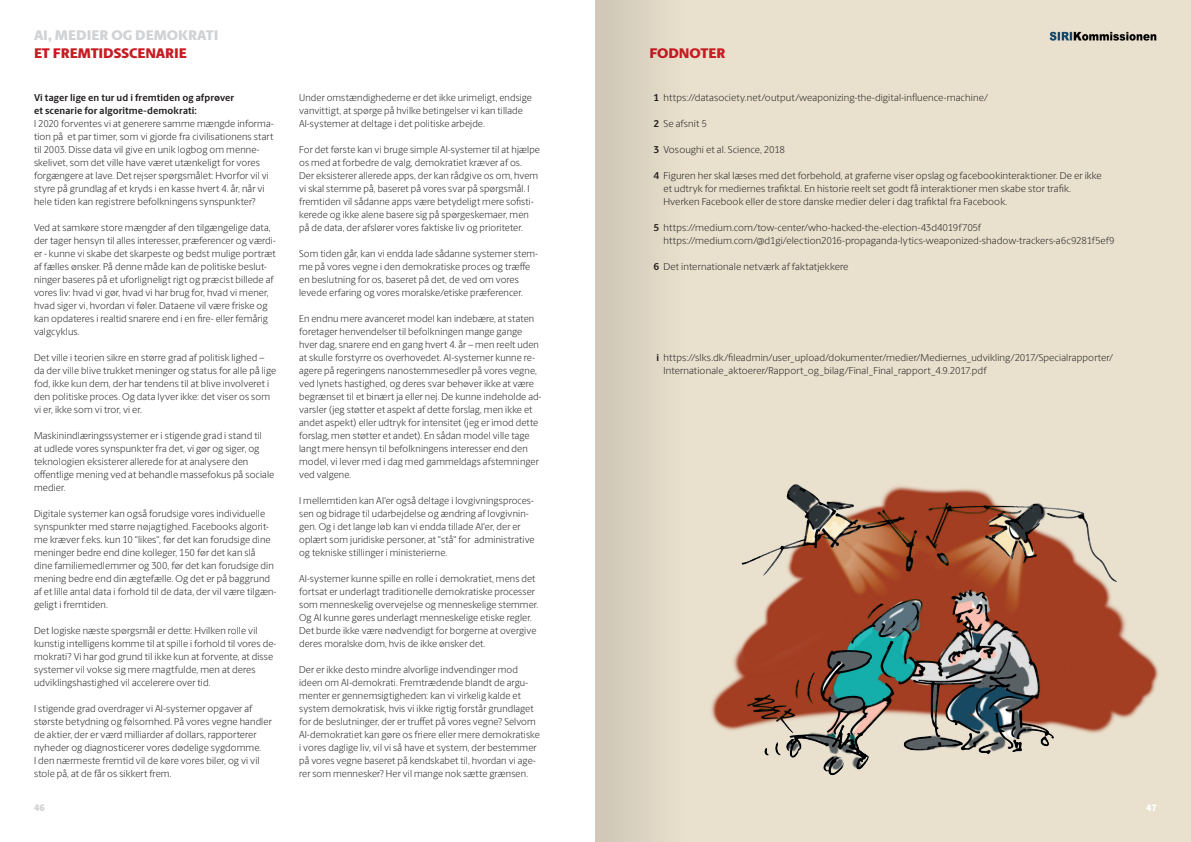
<style>
.page{position:relative;width:1191px;height:842px;background:#fff}
.page>*{position:absolute;margin:0;border:0;box-sizing:border-box;transform-origin:0 0}
.t1{font:800 14px "Berlingske Sans PRO";color:#c61c22}
.t2{font:800 14px "Berlingske Sans PRO";color:#d1d2d4}
.t3{font:300 10px/13px "Berlingske Sans PRO";letter-spacing:.01em;color:#231f20}
.t4{font:700 10px/13px "Berlingske Sans PRO";letter-spacing:.01em;color:#231f20}
.t5{font:900 10px "Source Sans Pro";color:#ced3ce}
.t6{font:900 10px "Source Sans Pro";color:#fff}
.s1{font-weight:700}
</style>
<div class="page">
<div style="left:595px;top:0;width:596px;height:842px;background:#e9e0cd"></div>
<img style="left:1049px;top:31px;width:108px;height:9px">
<img style="left:711px;top:484px;width:448px;height:292px">
<div style="left:595px;top:0;width:101px;height:842px;background:#ddd4c2"></div>
<h1 class="t2" style="left:34px;top:25px;width:186px">AI, MEDIER OG DEMOKRATI</h1>
<h1 class="t1" style="left:34px;top:43px;width:154px">ET FREMTIDSSCENARIE</h1>
<h1 class="t1" style="left:649px;top:43px;width:78px">FODNOTER</h1>
<p class="t3" style="left:653px;top:91px;width:336px"><span class="s1">1</span> https://datasociety.net/output/weaponizing-the-digital-influence-machine/</p>
<p class="t3" style="left:653px;top:117px;width:55px"><span class="s1">2</span> Se afsnit 5</p>
<p class="t3" style="left:653px;top:143px;width:133px"><span class="s1">3</span> Vosoughi et al. Science, 2018</p>
<p class="t3" style="left:663px;top:169px;width:440px;text-indent:-10px"><span class="s1">4</span> Figuren her skal læses med det forbehold, at graferne viser opslag og facebookinteraktioner. De er ikke et udtryk for mediernes trafiktal. En historie reelt set godt få interaktioner men skabe stor trafik.<br>Hverken Facebook eller de store danske medier deler i dag trafiktal fra Facebook.</p>
<p class="t3" style="left:663px;top:221px;width:453px;text-indent:-10px"><span class="s1">5</span> https://medium.com/tow-center/who-hacked-the-election-43d4019f705f https://medium.com/@d1gi/election2016-propaganda-lytics-weaponized-shadow-trackers-a6c9281f5ef9</p>
<p class="t3" style="left:653px;top:260px;width:196px"><span class="s1">6</span> Det internationale netværk af faktatjekkere</p>
<p class="t4" style="left:34px;top:91px;width:202px">Vi tager lige en tur ud i fremtiden og afprøver et scenarie for algoritme-demokrati:</p>
<p class="t3" style="left:34px;top:117px;width:241px">I 2020 forventes vi at generere samme mængde informa&shy;tion på et par timer, som vi gjorde fra civilisationens start til 2003. Disse data vil give en unik logbog om menne&shy;skelivet, som det ville have været utænkeligt for vores forgængere at lave. Det rejser spørgsmålet: Hvorfor vil vi styre på grundlag af et kryds i en kasse hvert 4. år, når vi hele tiden kan registrere befolkningens synspunkter?</p>
<p class="t3" style="left:34px;top:221px;width:243px">Ved at samkøre store mængder af den tilgængelige data, der tager hensyn til alles interesser, præferencer og værdi&shy;er - kunne vi skabe det skarpeste og bedst mulige portræt af fælles ønsker. På denne måde kan de politiske beslut&shy;ninger baseres på et uforligneligt rigt og præcist billede af vores liv: hvad vi gør, hvad vi har brug for, hvad vi mener, hvad siger vi, hvordan vi føler. Dataene vil være friske og kan opdateres i realtid snarere end i en fire- eller femårig valgcyklus.</p>
<p class="t3" style="left:34px;top:351px;width:244px">Det ville i teorien sikre en større grad af politisk lighed – da der ville blive trukket meninger og status for alle på lige fod, ikke kun dem, der har tendens til at blive involveret i den politiske proces. Og data lyver ikke: det viser os som vi er, ikke som vi tror, vi er.</p>
<p class="t3" style="left:34px;top:429px;width:242px">Maskinindlæringssystemer er i stigende grad i stand til<br>at udlede vores synspunkter fra det, vi gør og siger, og teknologien eksisterer allerede for at analysere den offentlige mening ved at behandle massefokus på sociale medier.</p>
<p class="t3" style="left:34px;top:507px;width:244px">Digitale systemer kan også forudsige vores individuelle synspunkter med større nøjagtighed. Facebooks algorit&shy;me kræver f.eks. kun 10 "likes", før det kan forudsige dine meninger bedre end dine kolleger, 150 før det kan slå dine familiemedlemmer og 300, før det kan forudsige din mening bedre end din ægtefælle. Og det er på baggrund af et lille antal data i forhold til de data, der vil være tilgæn&shy;geligt i fremtiden.</p>
<p class="t3" style="left:34px;top:624px;width:244px">Det logiske næste spørgsmål er dette: Hvilken rolle vil kunstig intelligens komme til at spille i forhold til vores de&shy;mokrati? Vi har god grund til ikke kun at forvente, at disse systemer vil vokse sig mere magtfulde, men at deres udviklingshastighed vil accelerere over tid.</p>
<p class="t3" style="left:34px;top:702px;width:239px">I stigende grad overdrager vi AI-systemer opgaver af største betydning og følsomhed. På vores vegne handler de aktier, der er værd milliarder af dollars, rapporterer nyheder og diagnosticerer vores dødelige sygdomme.<br>I den nærmeste fremtid vil de køre vores biler, og vi vil stole på, at de får os sikkert frem.</p>
<p class="t3" style="left:299px;top:91px;width:234px">Under omstændighederne er det ikke urimeligt, endsige vanvittigt, at spørge på hvilke betingelser vi kan tillade<br>AI-systemer at deltage i det politiske arbejde.</p>
<p class="t3" style="left:299px;top:143px;width:242px">For det første kan vi bruge simple AI-systemer til at hjælpe os med at forbedre de valg, demokratiet kræver af os.<br>Der eksisterer allerede apps, der kan rådgive os om, hvem vi skal stemme på, baseret på vores svar på spørgsmål. I fremtiden vil sådanne apps være betydeligt mere sofisti&shy;kerede og ikke alene basere sig på spørgeskemaer, men på de data, der afslører vores faktiske liv og prioriteter.</p>
<p class="t3" style="left:299px;top:247px;width:240px">Som tiden går, kan vi endda lade sådanne systemer stem&shy;me på vores vegne i den demokratiske proces og træffe en beslutning for os, baseret på det, de ved om vores levede erfaring og vores moralske/etiske præferencer.</p>
<p class="t3" style="left:299px;top:312px;width:244px">En endnu mere avanceret model kan indebære, at staten foretager henvendelser til befolkningen mange gange hver dag, snarere end en gang hvert 4. år – men reelt uden at skulle forstyrre os overhovedet. AI-systemer kunne re&shy;agere på regeringens nanostemmesedler på vores vegne, ved lynets hastighed, og deres svar behøver ikke at være begrænset til et binært ja eller nej. De kunne indeholde ad&shy;varsler (jeg støtter et aspekt af dette forslag, men ikke et andet aspekt) eller udtryk for intensitet (jeg er imod dette forslag, men støtter et andet). En sådan model ville tage langt mere hensyn til befolkningens interesser end den model, vi lever med i dag med gammeldags afstemninger ved valgene.</p>
<p class="t3" style="left:299px;top:494px;width:237px">I mellemtiden kan AI'er også deltage i lovgivningsproces&shy;sen og bidrage til udarbejdelse og ændring af lovgivnin&shy;gen. Og i det lange løb kan vi endda tillade AI'er, der er oplært som juridiske personer, at "stå" for administrative og tekniske stillinger i ministerierne.</p>
<p class="t3" style="left:299px;top:572px;width:241px">AI-systemer kunne spille en rolle i demokratiet, mens det fortsat er underlagt traditionelle demokratiske processer som menneskelig overvejelse og menneskelige stemmer.<br>Og AI kunne gøres underlagt menneskelige etiske regler.<br>Det burde ikke være nødvendigt for borgerne at overgive deres moralske dom, hvis de ikke ønsker det.</p>
<p class="t3" style="left:299px;top:663px;width:242px">Der er ikke desto mindre alvorlige indvendinger mod ideen om AI-demokrati. Fremtrædende blandt de argu&shy;menter er gennemsigtigheden: kan vi virkelig kalde et system demokratisk, hvis vi ikke rigtig forstår grundlaget for de beslutninger, der er truffet på vores vegne? Selvom AI-demokratiet kan gøre os friere eller mere demokratiske i vores daglige liv, vil vi så have et system, der bestemmer på vores vegne baseret på kendskabet til, hvordan vi age&shy;rer som mennesker? Her vil mange nok sætte grænsen.</p>
<p class="t3" style="left:663px;top:351px;width:451px;text-indent:-7px"><span class="s1">i</span> https://slks.dk/fileadmin/user_upload/dokumenter/medier/Mediernes_udvikling/2017/Specialrapporter/<br>Internationale_aktoerer/Rapport_og_bilag/Final_Final_rapport_4.9.2017.pdf</p>
<p class="t5" style="left:34px;top:801px;width:13px">46</p>
<p class="t6" style="left:1146px;top:801px;width:12px">47</p>
</div>
